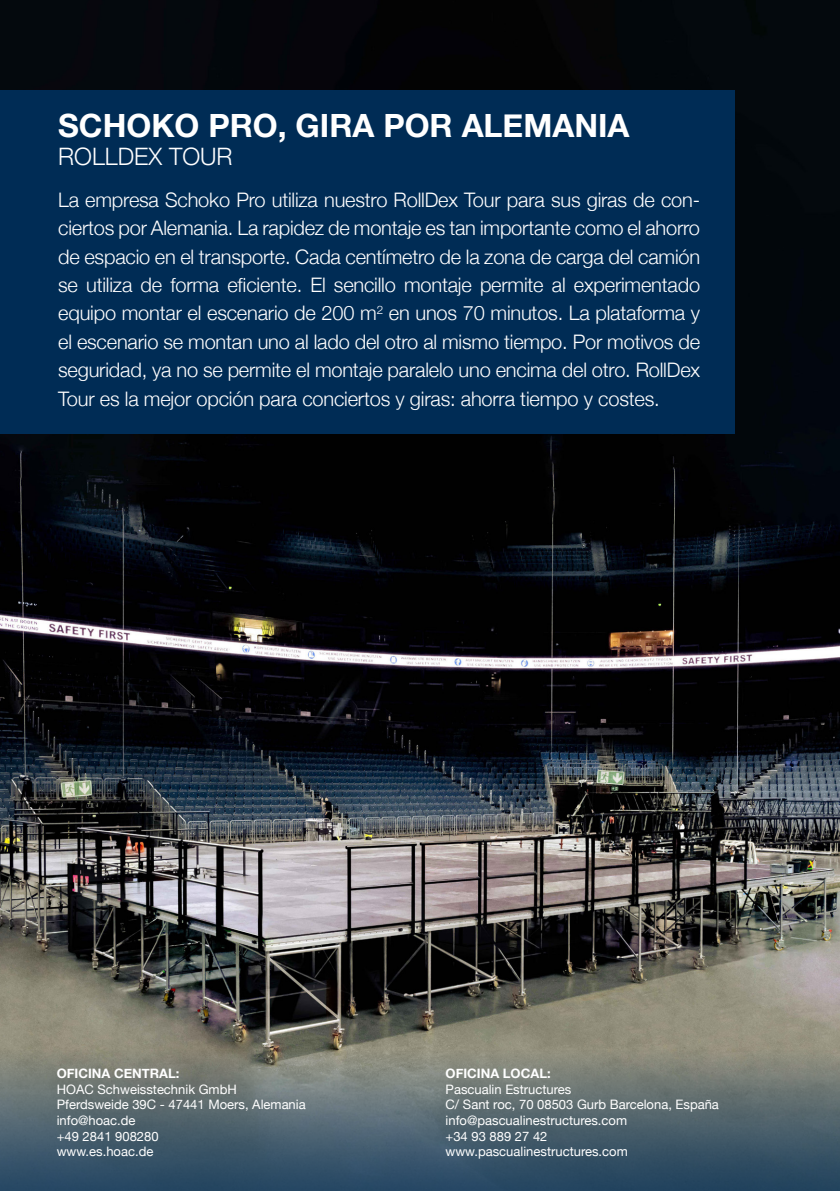
<style>
.page{position:relative;width:840px;height:1191px;background:#fff}
.page>*{position:absolute;margin:0;border:0;box-sizing:border-box;transform-origin:0 0}
.Header_2_-_Weiß_Kopie{font:700 32px "Helvetica Neue";color:#fff}
.Header_2_-_Weiß_Kopie-2{font:300 24px "Helvetica Neue";color:#fff}
.Body_weiß{font:300 20px/28.4px "Helvetica Neue";letter-spacing:-.01em;color:#fff;text-align:justify}
.Fußzeile_DE{font:13px/15.6px "Helvetica Neue";color:#fff}
.Fußzeile_DE-2{font:700 13px "Helvetica Neue";color:#fff}
</style>
<div class="page">
<img style="left:0;top:0;width:839px;height:1049px">
<div style="left:0;top:90px;width:734px;height:344px;background:#002c55"></div>
<svg style="left:0;top:1049px;width:839px;height:142px;background:#56676f"></svg>
<p class="Header_2_-_Weiß_Kopie" style="left:58px;top:101px;width:572px">SCHOKO PRO, GIRA POR ALEMANIA</p>
<p class="Header_2_-_Weiß_Kopie-2" style="left:58px;top:137px;width:176px">ROLLDEX TOUR</p>
<p class="Body_weiß" style="left:58px;top:184px;width:643px">La empresa Schoko Pro utiliza nuestro RollDex Tour para sus giras de con&shy;ciertos por Alemania. La rapidez de montaje es tan importante como el ahorro de espacio en el transporte. Cada centímetro de la zona de carga del camión se utiliza de forma eficiente. El sencillo montaje permite al experimentado equipo montar el escenario de 200 m<sup>2</sup> en unos 70 minutos. La plataforma y el escenario se montan uno al lado del otro al mismo tiempo. Por motivos de seguridad, ya no se permite el montaje paralelo uno encima del otro. RollDex Tour es la mejor opción para conciertos y giras: ahorra tiempo y costes.</p>
<p class="Fußzeile_DE-2" style="left:57px;top:1063px;width:124px">OFICINA CENTRAL:</p>
<p class="Fußzeile_DE" style="left:57px;top:1082px;width:181px">HOAC Schweisstechnik GmbH</p>
<p class="Fußzeile_DE" style="left:57px;top:1097px;width:250px">Pferdsweide 39C - 47441 Moers, Alemania</p>
<p class="Fußzeile_DE" style="left:57px;top:1113px;width:80px">info@hoac.de</p>
<p class="Fußzeile_DE" style="left:57px;top:1129px;width:103px">+49 2841 908280</p>
<p class="Fußzeile_DE" style="left:57px;top:1144px;width:98px">www.es.hoac.de</p>
<p class="Fußzeile_DE-2" style="left:445px;top:1063px;width:106px">OFICINA LOCAL:</p>
<p class="Fußzeile_DE" style="left:445px;top:1082px;width:275px">Pascualin Estructures<br>C/ Sant roc, 70 08503 Gurb Barcelona, España</p>
<p class="Fußzeile_DE" style="left:445px;top:1113px;width:183px">info@pascualinestructures.com</p>
<p class="Fußzeile_DE" style="left:445px;top:1129px;width:103px">+34 93 889 27 42</p>
<p class="Fußzeile_DE" style="left:445px;top:1144px;width:183px">www.pascualinestructures.com</p>
</div>
